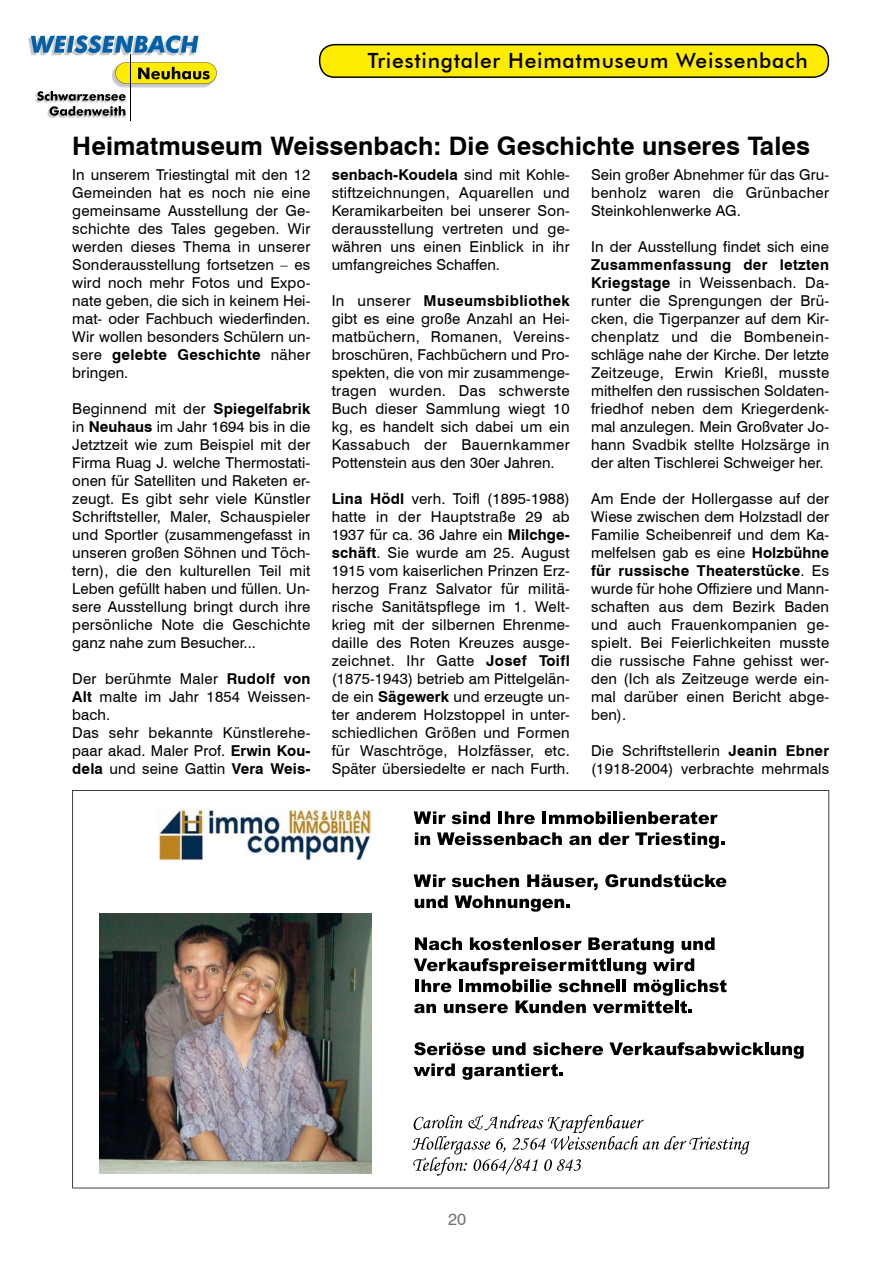
<style>
.page{position:relative;width:893px;height:1263px;background:#fff}
.page>*{position:absolute;margin:0;border:0;box-sizing:border-box;transform-origin:0 0}
.t1{font:700 25.5px "Swiss 721 BT";letter-spacing:.005em;color:#000}
.t2{font:500 21px "Futura BT";letter-spacing:.035em;color:#000}
.t3{font:16.5px "Swiss 721 BT";color:#707172}
.t4{font:15px/18px "Swiss 721 BT";letter-spacing:.01em;color:#000;text-align:justify}
.s1{font-weight:700}
</style>
<div class="page">
<img style="left:28px;top:37px;width:167px;height:19px">
<svg style="left:31px;top:35px;width:167px;height:18px;background:#649ac3"></svg>
<img style="left:35px;top:93px;width:90px;height:25px">
<svg style="left:37px;top:91px;width:89px;height:25px"></svg>
<img style="left:115px;top:84px;width:97px;height:3px">
<hr style="left:131px;top:54px;width:1px;height:67px;background:#000">
<svg style="left:112px;top:62px;width:105px;height:22px;background:#c7ba17"></svg>
<svg style="left:319px;top:44px;width:510px;height:34px;background:#e8d803"></svg>
<svg style="left:72px;top:790px;width:757px;height:398px"></svg>
<h2 class="t2" style="left:368px;top:48px;width:442px">Triestingtaler Heimatmuseum Weissenbach</h2>
<h1 class="t1" style="left:72px;top:129px;width:739px">Heimatmuseum Weissenbach: Die Geschichte unseres Tales</h1>
<p class="t4" style="left:72px;top:165px;width:240px">In unserem Triestingtal mit den 12<br>Gemeinden hat es noch nie eine gemeinsame Ausstellung der Ge&shy;schichte des Tales gegeben. Wir werden dieses Thema in unserer Sonderausstellung fortsetzen – es wird noch mehr Fotos und Expo&shy;nate geben, die sich in keinem Hei&shy;mat- oder Fachbuch wiederfinden.<br>Wir wollen besonders Schülern un&shy;sere <span class="s1">gelebte Geschichte</span> näher bringen.</p>
<p class="t4" style="left:72px;top:399px;width:240px">Beginnend mit der <span class="s1">Spiegelfabrik </span>in <span class="s1">Neuhaus</span> im Jahr 1694 bis in die Jetztzeit wie zum Beispiel mit der Firma Ruag J. welche Thermostati&shy;onen für Satelliten und Raketen er&shy;zeugt. Es gibt sehr viele Künstler Schriftsteller, Maler, Schauspieler und Sportler (zusammengefasst in unseren großen Söhnen und Töch&shy;tern), die den kulturellen Teil mit Leben gefüllt haben und füllen. Un&shy;sere Ausstellung bringt durch ihre persönliche Note die Geschichte ganz nahe zum Besucher...</p>
<p class="t4" style="left:72px;top:669px;width:240px;text-align:left">Der berühmte Maler <span class="s1">Rudolf von<br>Alt</span> malte im Jahr 1854 Weissen&shy;bach.<br>Das sehr bekannte Künstlerehe&shy;paar akad. Maler Prof. <span class="s1">Erwin Kou&shy;dela</span> und seine Gattin <span class="s1">Vera Weis-</span></p>
<p class="t4" style="left:332px;top:165px;width:240px"><span class="s1">senbach-Koudela</span> sind mit Kohle&shy;stiftzeichnungen, Aquarellen und Keramikarbeiten bei unserer Son&shy;derausstellung vertreten und ge&shy;währen uns einen Einblick in ihr umfangreiches Schaffen.</p>
<p class="t4" style="left:332px;top:291px;width:240px">In unserer <span class="s1">Museumsbibliothek </span>gibt es eine große Anzahl an Hei&shy;matbüchern, Romanen, Vereins&shy;broschüren, Fachbüchern und Pro&shy;spekten, die von mir zusammenge&shy;tragen wurden. Das schwerste Buch dieser Sammlung wiegt 10 kg, es handelt sich dabei um ein Kassabuch der Bauernkammer Pottenstein aus den 30er Jahren.</p>
<p class="t4" style="left:332px;top:489px;width:240px"><span class="s1">Lina Hödl</span> verh. Toifl (1895-1988) hatte in der Hauptstraße 29 ab 1937 für ca. 36 Jahre ein <span class="s1">Milchge&shy;schäft</span>. Sie wurde am 25. August 1915 vom kaiserlichen Prinzen Erz&shy;herzog Franz Salvator für militä&shy;rische Sanitätspflege im 1. Welt&shy;krieg mit der silbernen Ehrenme&shy;daille des Roten Kreuzes ausge&shy;zeichnet. Ihr Gatte <span class="s1">Josef Toifl </span>(1875-1943) betrieb am Pittelgelän&shy;de ein <span class="s1">Sägewerk</span> und erzeugte un&shy;ter anderem Holzstoppel in unter&shy;schiedlichen Größen und Formen für Waschtröge, Holzfässer, etc.<br>Später übersiedelte er nach Furth.</p>
<p class="t4" style="left:591px;top:165px;width:240px">Sein großer Abnehmer für das Gru&shy;benholz waren die Grünbacher Steinkohlenwerke AG.</p>
<p class="t4" style="left:591px;top:237px;width:240px">In der Ausstellung findet sich eine</p>
<p class="t4" style="left:591px;top:255px;width:240px"><span class="s1">Zusammenfassung der letzten Kriegstage</span> in Weissenbach. Da&shy;runter die Sprengungen der Brü&shy;cken, die Tigerpanzer auf dem Kir&shy;chenplatz und die Bombenein&shy;schläge nahe der Kirche. Der letzte Zeitzeuge, Erwin Krießl, musste mithelfen den russischen Soldaten&shy;friedhof neben dem Kriegerdenk&shy;mal anzulegen. Mein Großvater Jo&shy;hann Svadbik stellte Holzsärge in der alten Tischlerei Schweiger her.</p>
<p class="t4" style="left:591px;top:489px;width:240px">Am Ende der Hollergasse auf der Wiese zwischen dem Holzstadl der Familie Scheibenreif und dem Ka&shy;melfelsen gab es eine <span class="s1">Holzbühne für russische Theaterstücke</span>. Es wurde für hohe Offiziere und Mann&shy;schaften aus dem Bezirk Baden und auch Frauenkompanien ge&shy;spielt. Bei Feierlichkeiten musste die russische Fahne gehisst wer&shy;den (Ich als Zeitzeuge werde ein&shy;mal darüber einen Bericht abge&shy;ben).</p>
<p class="t4" style="left:591px;top:741px;width:240px">Die Schriftstellerin <span class="s1">Jeanin Ebner </span>(1918-2004) verbrachte mehrmals</p>
<p class="t3" style="left:448px;top:1207px;width:20px">20</p>
</div>
